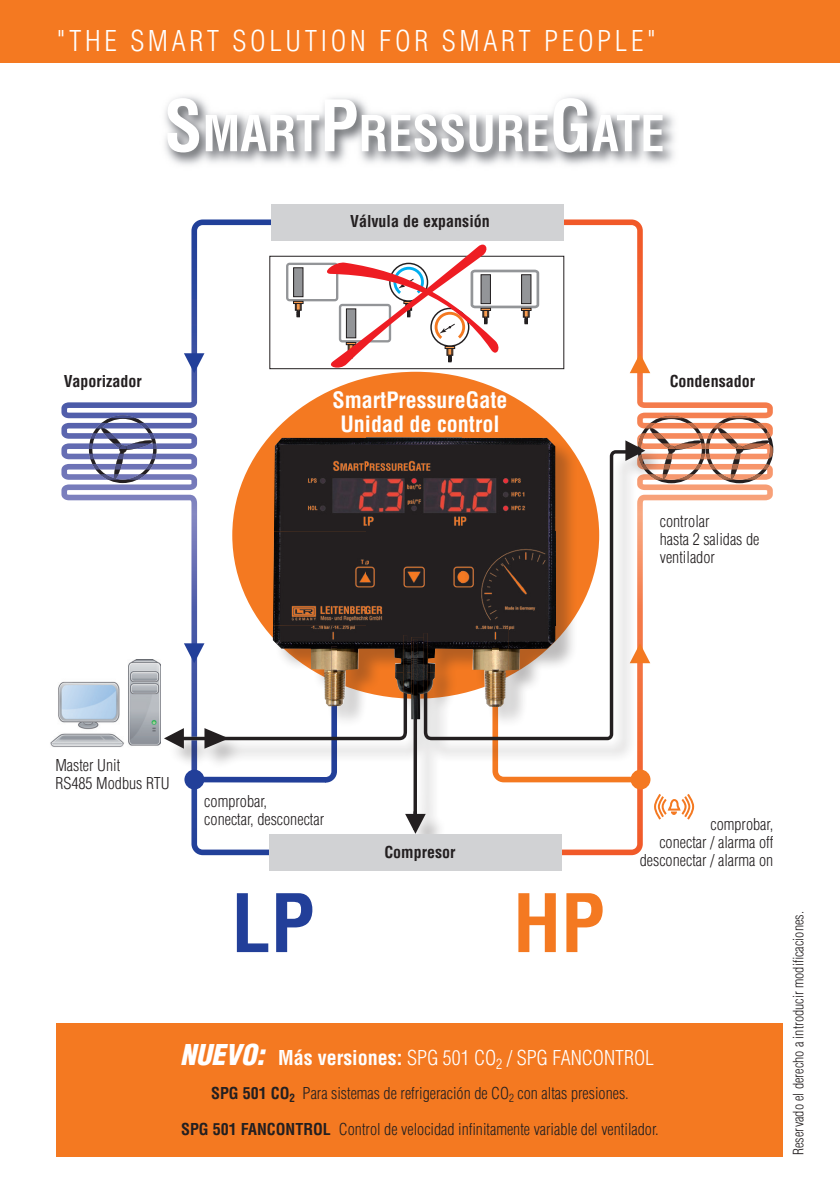
<style>
.page{position:relative;width:840px;height:1191px;background:#fff}
.page>*{position:absolute;margin:0;border:0;box-sizing:border-box;transform-origin:0 0}
.t1{font:700 condensed 78.4px "Helvetica";color:#223f99}
.t2{font:700 condensed 78.4px "Helvetica";color:#f47921}
.t3{font:300 condensed 28px "Helvetica";letter-spacing:.13em;color:#fff}
.t4{font:700 condensed 22px/24px "Helvetica";color:#fff;text-align:center}
.t5{font:300 condensed 20px "Helvetica";color:#fff}
.t6{font:300 condensed 16px/18px "Helvetica";color:#231f20}
.t7{font:700 condensed 16px "Helvetica";color:#231f20}
.t8{font:300 condensed 14px "Helvetica";color:#231f20}
.s1{font-weight:900;font-style:italic;font-size:28px}
.s2{font-weight:700}
</style>
<div class="page">
<div style="left:0;top:0;width:839px;height:62px;background:#f47921"></div>
<div style="left:232px;top:372px;width:367px;height:326px;background:#f47921;border-radius:50%"></div>
<img style="left:61px;top:219px;width:237px;height:230px">
<svg style="left:89px;top:415px;width:67px;height:68px"></svg>
<img style="left:535px;top:219px;width:237px;height:220px">
<svg style="left:666px;top:794px;width:28px;height:26px"></svg>
<svg style="left:184px;top:353px;width:20px;height:20px"></svg>
<svg style="left:629px;top:353px;width:21px;height:20px"></svg>
<div style="left:270px;top:256px;width:293px;height:113px;background:#fff"></div>
<img style="left:50px;top:659px;width:110px;height:88px">
<svg style="left:286px;top:240px;width:253px;height:131px"></svg>
<div style="left:167px;top:439px;width:499px;height:416px;background:#231f20;opacity:.3"></div>
<svg style="left:413px;top:719px;width:4px;height:95px"></svg>
<svg style="left:625px;top:415px;width:147px;height:68px"></svg>
<svg style="left:405px;top:814px;width:20px;height:20px"></svg>
<svg style="left:423px;top:450px;width:207px;height:290px"></svg>
<svg style="left:164px;top:635px;width:243px;height:147px"></svg>
<img style="left:273px;top:438px;width:282px;height:187px">
<img style="left:273px;top:625px;width:235px;height:47px">
<img style="left:508px;top:625px;width:47px;height:45px">
<img style="left:324px;top:672px;width:181px;height:47px">
<img style="left:411px;top:637px;width:12px;height:82px">
<img style="left:413px;top:639px;width:4px;height:80px">
<img style="left:331px;top:646px;width:6px;height:60px">
<img style="left:492px;top:647px;width:6px;height:59px">
<img style="left:423px;top:633px;width:4px;height:60px">
<img style="left:403px;top:635px;width:4px;height:59px">
<div style="left:271px;top:204px;width:292px;height:36px;background:#d1d2d4"></div>
<div style="left:269px;top:834px;width:292px;height:36px;background:#d1d2d4"></div>
<div style="left:57px;top:1023px;width:725px;height:134px;background:#f47921"></div>
<img style="left:165px;top:96px;width:509px;height:69px">
<svg style="left:167px;top:98px;width:32px;height:54px"></svg>
<svg style="left:206px;top:99px;width:257px;height:53px"></svg>
<svg style="left:469px;top:115px;width:23px;height:37px"></svg>
<svg style="left:498px;top:115px;width:49px;height:36px"></svg>
<svg style="left:553px;top:98px;width:33px;height:54px"></svg>
<svg style="left:592px;top:115px;width:70px;height:36px"></svg>
<h2 class="t3" style="left:57px;top:24px;width:600px">"THE SMART SOLUTION FOR SMART PEOPLE"</h2>
<p class="t7" style="left:350px;top:212px;width:141px">Válvula de expansión</p>
<p class="t7" style="left:64px;top:372px;width:79px">Vaporizador</p>
<p class="t7" style="left:669px;top:372px;width:87px">Condensador</p>
<h3 class="t4" style="left:332px;top:387px;width:176px">SmartPressureGate<br>Unidad de control</h3>
<p class="t6" style="left:659px;top:512px;width:101px">controlar<br>hasta 2 salidas de ventilador</p>
<p class="t6" style="left:55px;top:755px;width:116px">Master Unit<br>RS485 Modbus RTU</p>
<p class="t6" style="left:204px;top:792px;width:121px">comprobar,<br>conectar, desconectar</p>
<p class="t7" style="left:384px;top:842px;width:73px">Compresor</p>
<h1 class="t1" style="left:231px;top:876px;width:84px">LP</h1>
<h1 class="t2" style="left:512px;top:876px;width:93px">HP</h1>
<p class="t6" style="left:639px;top:815px;width:135px;text-align:right">comprobar,<br>conectar / alarma off desconectar / alarma on</p>
<p class="t5" style="left:180px;top:1046px;width:475px"><span class="s1">NUEVO:</span> <span class="s2">Más versiones:</span> SPG 501 CO<sub>2</sub> / SPG FANCONTROL</p>
<p class="t6" style="left:211px;top:1083px;width:419px"><span class="s2">SPG 501 CO</span><sub>2</sub> Para sistemas de refrigeración de CO<sub>2</sub> con altas presiones.</p>
<p class="t6" style="left:181px;top:1119px;width:479px"><span class="s2">SPG 501 FANCONTROL</span> Control de velocidad infinitamente variable del ventilador.</p>
<p class="t8" style="left:789px;top:1155px;width:245px;rotate:-90deg">Reservado el derecho a introducir modificaciones.</p>
</div>
